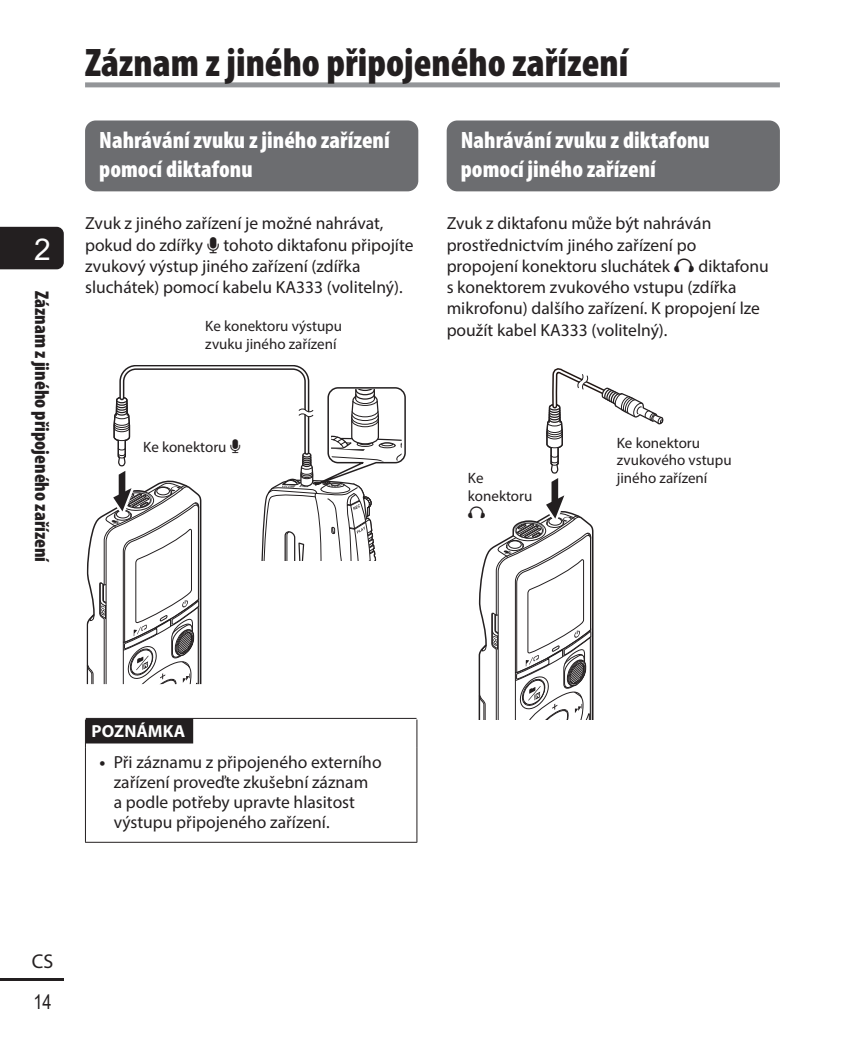
<style>
.page{position:relative;width:865px;height:1049px;background:#fff}
.page>*{position:absolute;margin:0;border:0;box-sizing:border-box;transform-origin:0 0}
.t1{font:900 condensed 40px "Myriad Pro";color:#231f20}
.t2{font:30px "Arial";color:#fff}
.t3{font:900 condensed 23.75px/28.8px "Myriad Pro";color:#fff}
.t4{font:900 condensed 20px "Myriad Pro";color:#231f20}
.t5{font:20px "Arial Narrow";color:#231f20}
.t6{font:20px "Myriad Pro";color:#231f20}
.t7{font:17.5px/21.2px "Myriad Pro";color:#231f20}
.t8{font:700 17.5px "Myriad Pro";color:#fff}
.t9{font:15px/17.5px "Myriad Pro";color:#231f20}
.t10{font:15px "VR4";color:#231f20}
.s1{font-family:"VR4"}
.s2{font-weight:700}
</style>
<div class="page">
<div style="left:0;top:227px;width:64px;height:42px;background:#231f20"></div>
<hr style="left:0;top:978px;width:64px;height:3px;background:#231f20">
<div style="left:85px;top:120px;width:333px;height:71px;background:#6c6d70;border-radius:11px"></div>
<svg style="left:86px;top:365px;width:320px;height:319px"></svg>
<hr style="left:85px;top:842px;width:332px;height:1px;background:#231f20">
<svg style="left:85px;top:719px;width:1px;height:29px"></svg>
<svg style="left:416px;top:719px;width:1px;height:29px"></svg>
<hr style="left:85px;top:748px;width:1px;height:94px;background:#231f20">
<hr style="left:416px;top:748px;width:1px;height:94px;background:#231f20">
<hr style="left:86px;top:718px;width:330px;height:1px;background:#231f20">
<div style="left:86px;top:718px;width:107px;height:25px;background:#231f20"></div>
<div style="left:446px;top:120px;width:334px;height:71px;background:#6c6d70;border-radius:11px"></div>
<svg style="left:478px;top:369px;width:185px;height:350px"></svg>
<div style="left:85px;top:82px;width:695px;height:5px;background:#939598"></div>
<h2 class="t2" style="left:34px;top:228px;width:18px">2</h2>
<p class="t4" style="left:54px;top:291px;width:274px;rotate:90deg">Záznam z jiného připojeného zařízení</p>
<h1 class="t1" style="left:85px;top:37px;width:544px">Záznam z jiného připojeného zařízení</h1>
<h3 class="t3" style="left:99px;top:125px;width:292px">Nahrávání zvuku z jiného zařízení pomocí diktafonu</h3>
<p class="t7" style="left:85px;top:212px;width:330px">Zvuk z jiného zařízení je možné nahrávat, pokud do zdířky <span class="s1">m</span> tohoto diktafonu připojíte zvukový výstup jiného zařízení (zdířka sluchátek) pomocí kabelu KA333 (volitelný).</p>
<p class="t9" style="left:205px;top:317px;width:138px">Ke konektoru výstupu zvuku jiného zařízení</p>
<p class="t9" style="left:143px;top:438px;width:99px">Ke konektoru <span class="s1">m</span></p>
<h3 class="t3" style="left:461px;top:125px;width:250px">Nahrávání zvuku z diktafonu pomocí jiného zařízení</h3>
<p class="t7" style="left:446px;top:212px;width:323px">Zvuk z diktafonu může být nahráván prostřednictvím jiného zařízení po propojení konektoru sluchátek <span class="s1">q</span> diktafonu s konektorem zvukového vstupu (zdířka mikrofonu) dalšího zařízení. K propojení lze použít kabel KA333 (volitelný).</p>
<p class="t9" style="left:468px;top:469px;width:66px">Ke konektoru</p>
<p class="t10" style="left:468px;top:505px;width:19px">q</p>
<p class="t9" style="left:617px;top:434px;width:116px">Ke konektoru zvukového vstupu jiného zařízení</p>
<p class="t8" style="left:91px;top:720px;width:95px">POZNÁMKA</p>
<p class="t7" style="left:114px;top:752px;width:269px;line-height:20px;text-indent:-14px"><span class="s2">•</span> Při záznamu z připojeného externího zařízení proveďte zkušební záznam<br>a podle potřeby upravte hlasitost výstupu připojeného zařízení.</p>
<p class="t6" style="left:32px;top:948px;width:23px">CS</p>
<p class="t5" style="left:33px;top:988px;width:20px">14</p>
</div>
